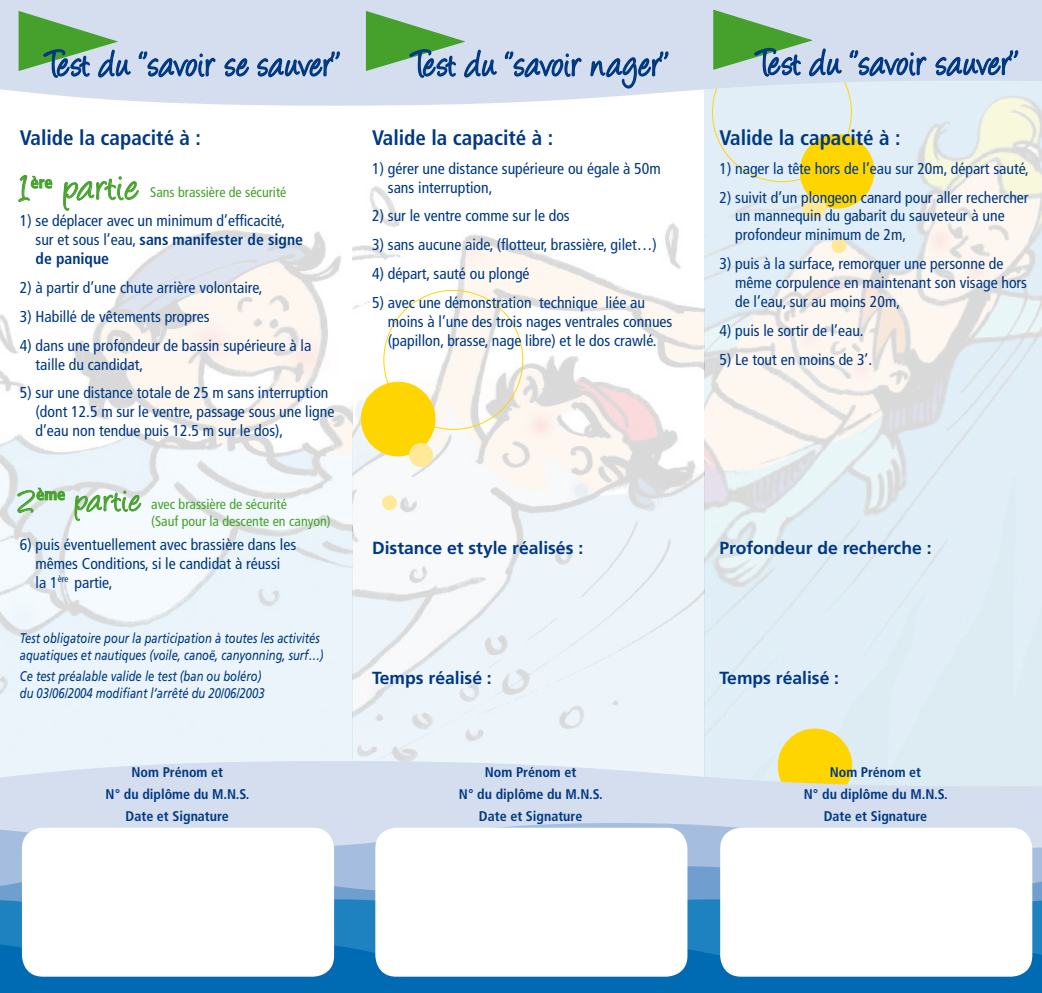
<style>
.page{position:relative;width:1042px;height:993px;background:#fff}
.page>*{position:absolute;margin:0;border:0;box-sizing:border-box;transform-origin:0 0}
.t1{font:43.75px "Angelina";letter-spacing:.03em;color:#45a12b}
.t2{font:42px "Angelina";letter-spacing:.04em;color:#003882;scale:.9 1}
.t3{font:38.5px "Angelina";letter-spacing:.03em;color:#45a12b}
.t4{font:700 condensed 21px "Frutiger LT Std";color:#003882}
.t5{font:700 17.5px "Frutiger";color:#003882}
.t6{font:700 condensed 16.28px "Frutiger LT Std";color:#45a12b}
.t7{font:condensed 15.75px/18.9px "Frutiger LT Std";color:#003882}
.t8{font:italic 14px/16.8px "Frutiger";color:#003882;scale:.8 1}
.t9{font:700 condensed 14px/21.7px "Frutiger LT Std";color:#003882;text-align:center}
.t10{font:condensed 14px/16.8px "Frutiger LT Std";color:#45a12b}
.s1{font-weight:700}
</style>
<div class="page">
<img style="left:352px;top:186px;width:352px;height:574px">
<img style="left:704px;top:106px;width:338px;height:654px">
<img style="left:0;top:202px;width:352px;height:558px">
<div style="left:778px;top:728px;width:74px;height:74px;background:#ffd500;border-radius:50%"></div>
<svg style="left:0;top:760px;width:1042px;height:62px;background:#d7e0e9"></svg>
<svg style="left:0;top:822px;width:1042px;height:43px;background:#c1d1e9"></svg>
<svg style="left:0;top:865px;width:1042px;height:34px;background:#88add6"></svg>
<div style="left:0;top:899px;width:1042px;height:43px;background:#1f82c0"></div>
<svg style="left:0;top:942px;width:1042px;height:50px;background:#096fb5"></svg>
<div style="left:800px;top:134px;width:74px;height:74px;background:#ffd500;border-radius:50%"></div>
<div style="left:800px;top:134px;width:74px;height:74px;border:1px solid #ffd500;border-radius:50%"></div>
<div style="left:802px;top:195px;width:24px;height:24px;background:#ffe996;border-radius:50%"></div>
<div style="left:831px;top:238px;width:15px;height:15px;background:#ffe996;border-radius:50%"></div>
<div style="left:361px;top:382px;width:74px;height:73px;background:#ffd500;border-radius:50%"></div>
<div style="left:361px;top:381px;width:74px;height:75px;border:1px solid #ffd500;border-radius:50%"></div>
<div style="left:409px;top:443px;width:24px;height:24px;background:#ffe996;border-radius:50%"></div>
<div style="left:382px;top:495px;width:15px;height:15px;background:#ffe996;border-radius:50%"></div>
<svg style="left:0;top:0;width:1042px;height:106px;background:#d6e0ef"></svg>
<svg style="left:18px;top:0;width:114px;height:106px;background:#a8c7ba"></svg>
<svg style="left:138px;top:30px;width:78px;height:50px;background:#b2c4dd"></svg>
<svg style="left:224px;top:57px;width:26px;height:49px"></svg>
<svg style="left:256px;top:30px;width:85px;height:76px;background:#bdcce3"></svg>
<svg style="left:365px;top:0;width:133px;height:106px;background:#abc8c0"></svg>
<svg style="left:504px;top:30px;width:78px;height:50px;background:#b2c4dd"></svg>
<svg style="left:590px;top:30px;width:79px;height:76px;background:#c1cfe4"></svg>
<svg style="left:712px;top:0;width:130px;height:130px;background:#b6d1ca"></svg>
<svg style="left:849px;top:29px;width:78px;height:49px;background:#b2c3dd"></svg>
<svg style="left:934px;top:29px;width:85px;height:101px;background:#cbd9e6"></svg>
<svg style="left:18px;top:174px;width:35px;height:28px"></svg>
<svg style="left:63px;top:176px;width:76px;height:53px"></svg>
<svg style="left:17px;top:487px;width:48px;height:26px"></svg>
<svg style="left:74px;top:457px;width:68px;height:83px"></svg>
<div style="left:22px;top:827px;width:312px;height:149px;background:#fff;border-radius:21px"></div>
<div style="left:375px;top:827px;width:312px;height:149px;background:#fff;border-radius:21px"></div>
<div style="left:720px;top:827px;width:312px;height:149px;background:#fff;border-radius:21px"></div>
<h2 class="t2" style="left:46px;top:46px;width:328px">Test du ‘’savoir se sauver’’</h2>
<h2 class="t2" style="left:412px;top:46px;width:287px">Test du ‘’savoir nager’’</h2>
<h2 class="t2" style="left:757px;top:45px;width:292px">Test du ‘’savoir sauver’’</h2>
<h3 class="t4" style="left:20px;top:125px;width:183px">Valide la capacité à :</h3>
<h1 class="t1" style="left:20px;top:169px;width:12px">1</h1>
<p class="t6" style="left:31px;top:173px;width:23px">ère</p>
<h1 class="t1" style="left:64px;top:169px;width:76px">partie</h1>
<p class="t10" style="left:150px;top:184px;width:138px">Sans brassière de sécurité</p>
<p class="t7" style="left:36px;top:211px;width:269px;text-indent:-16px">1) se déplacer avec un minimum d’efficacité, sur et sous l’eau, <span class="s1">sans manifester de signe de panique</span></p>
<p class="t7" style="left:20px;top:278px;width:244px">2) à partir d’une chute arrière volontaire,</p>
<p class="t7" style="left:20px;top:307px;width:191px">3) Habillé de vêtements propres</p>
<p class="t7" style="left:36px;top:336px;width:277px;text-indent:-16px">4) dans une profondeur de bassin supérieure à la taille du candidat,</p>
<p class="t7" style="left:36px;top:383px;width:300px;text-indent:-16px">5) sur une distance totale de 25 m sans interruption (dont 12.5 m sur le ventre, passage sous une ligne d’eau non tendue puis 12.5 m sur le dos),</p>
<h3 class="t3" style="left:20px;top:484px;width:18px">2</h3>
<p class="t6" style="left:36px;top:484px;width:31px">ème</p>
<h3 class="t3" style="left:75px;top:484px;width:67px">partie</h3>
<p class="t10" style="left:151px;top:496px;width:181px">avec brassière de sécurité<br>(Sauf pour la descente en canyon)</p>
<p class="t7" style="left:36px;top:535px;width:262px;text-indent:-16px">6) puis éventuellement avec brassière dans les mêmes Conditions, si le candidat à réussi<br>la 1<sup>ère</sup> partie,</p>
<p class="t8" style="left:20px;top:629px;width:381px">Test obligatoire pour la participation à toutes les activités aquatiques et nautiques (voile, canoë, canyonning, surf…)</p>
<p class="t8" style="left:20px;top:668px;width:307px">Ce test préalable valide le test (ban ou boléro) du 03/06/2004 modifiant l’arrêté du 20/06/2003</p>
<h3 class="t4" style="left:372px;top:125px;width:183px">Valide la capacité à :</h3>
<p class="t7" style="left:388px;top:159px;width:274px;text-indent:-16px">1) gérer une distance supérieure ou égale à 50m sans interruption,</p>
<p class="t7" style="left:372px;top:206px;width:199px">2) sur le ventre comme sur le dos</p>
<p class="t7" style="left:372px;top:235px;width:286px">3) sans aucune aide, (flotteur, brassière, gilet…)</p>
<p class="t7" style="left:372px;top:264px;width:159px">4) départ, sauté ou plongé</p>
<p class="t7" style="left:388px;top:293px;width:286px;text-indent:-16px">5) avec une démonstration technique liée au moins à l’une des trois nages ventrales connues (papillon, brasse, nage libre) et le dos crawlé.</p>
<p class="t5" style="left:372px;top:537px;width:213px">Distance et style réalisés :</p>
<p class="t5" style="left:372px;top:667px;width:121px">Temps réalisé :</p>
<h3 class="t4" style="left:719px;top:125px;width:183px">Valide la capacité à :</h3>
<p class="t7" style="left:719px;top:159px;width:311px">1) nager la tête hors de l’eau sur 20m, départ sauté,</p>
<p class="t7" style="left:735px;top:188px;width:295px;text-indent:-16px">2) suivit d’un plongeon canard pour aller rechercher un mannequin du gabarit du sauveteur à une profondeur minimum de 2m,</p>
<p class="t7" style="left:735px;top:254px;width:293px;text-indent:-16px">3) puis à la surface, remorquer une personne de même corpulence en maintenant son visage hors de l’eau, sur au moins 20m,</p>
<p class="t7" style="left:719px;top:321px;width:146px">4) puis le sortir de l’eau.</p>
<p class="t7" style="left:719px;top:350px;width:154px">5) Le tout en moins de 3’.</p>
<p class="t5" style="left:719px;top:537px;width:214px">Profondeur de recherche :</p>
<p class="t5" style="left:719px;top:667px;width:121px">Temps réalisé :</p>
<p class="t9" style="left:106px;top:761px;width:145px">Nom Prénom et<br>N° du diplôme du M.N.S.<br>Date et Signature</p>
<p class="t9" style="left:459px;top:761px;width:145px">Nom Prénom et<br>N° du diplôme du M.N.S.<br>Date et Signature</p>
<p class="t9" style="left:804px;top:761px;width:145px">Nom Prénom et<br>N° du diplôme du M.N.S.<br>Date et Signature</p>
</div>
